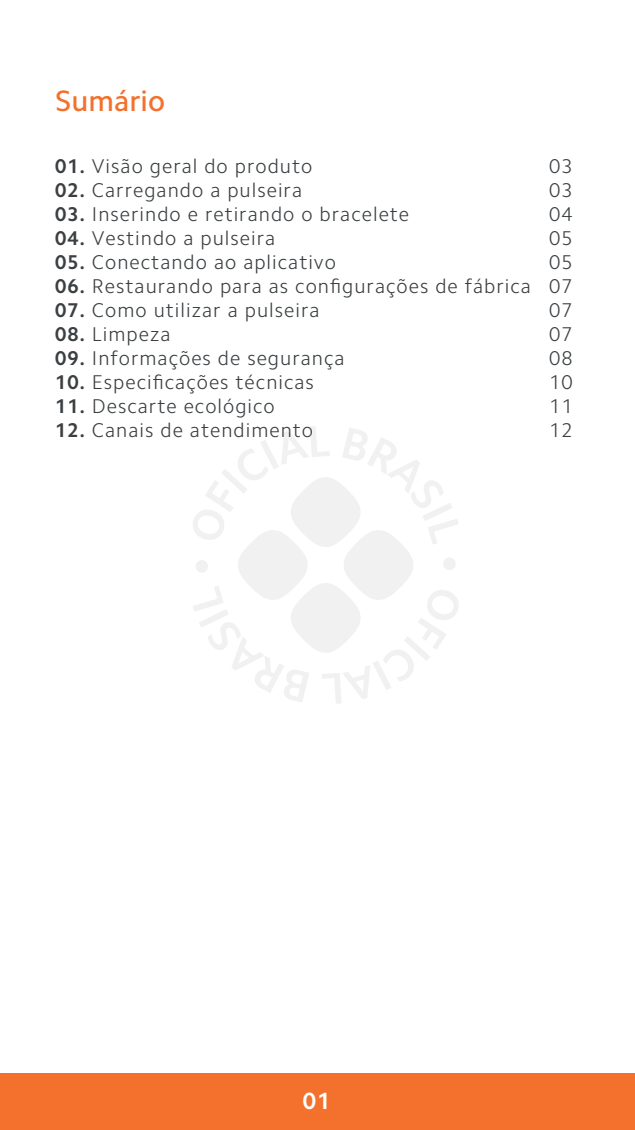
<style>
.page{position:relative;width:635px;height:1130px;background:#fff}
.page>*{position:absolute;margin:0;border:0;box-sizing:border-box;transform-origin:0 0}
.t1{font:500 29.6px "Camphor Pro";color:#f3712c}
.t2{font:700 23.6px "Camphor Pro";color:#fff}
.t3{font:300 20px/24px "Camphor Pro";letter-spacing:.05em;color:#3b3f41;text-align:justify}
.t4{font:300 20px "Camphor Pro";letter-spacing:.05em;color:#373b3d}
.s1{font-weight:700}
.s2{font-weight:700;color:#3b3f41}
</style>
<div class="page">
<div style="left:0;top:1073px;width:635px;height:56px;background:#f3712c"></div>
<svg style="left:193px;top:426px;width:266px;height:277px"></svg>
<h1 class="t1" style="left:55px;top:83px;width:111px">Sumário</h1>
<p class="t3" style="left:55px;top:154px;width:259px"><span class="s1">01.</span> Visão geral do produto</p>
<p class="t3" style="left:55px;top:178px;width:248px"><span class="s1">02.</span> Carregando a pulseira</p>
<p class="t3" style="left:55px;top:202px;width:355px"><span class="s1">03.</span> Inserindo e retirando o bracelete</p>
<p class="t3" style="left:55px;top:226px;width:222px"><span class="s1">04.</span> Vestindo a pulseira</p>
<p class="t3" style="left:55px;top:250px;width:282px"><span class="s1">05.</span> Conectando ao aplicativo</p>
<p class="t3" style="left:55px;top:274px;width:477px"><span class="s1">06.</span> Restaurando para as configurações de fábrica</p>
<p class="t3" style="left:55px;top:298px;width:266px"><span class="s1">07.</span> Como utilizar a pulseira</p>
<p class="t3" style="left:55px;top:322px;width:117px"><span class="s1">08.</span> Limpeza</p>
<p class="t3" style="left:55px;top:346px;width:291px"><span class="s1">09.</span> Informações de segurança</p>
<p class="t3" style="left:55px;top:370px;width:260px"><span class="s1">10.</span> Especificações técnicas</p>
<p class="t3" style="left:55px;top:394px;width:221px"><span class="s1">11.</span> Descarte ecológico</p>
<p class="t4" style="left:55px;top:418px;width:259px"><span class="s2">12.</span> Canais de atendimento</p>
<p class="t3" style="left:549px;top:154px;width:25px">03<br>03<br>04<br>05<br>05<br>07<br>07<br>07<br>08<br>10<br>11<br>12</p>
<p class="t2" style="left:303px;top:1087px;width:29px">01</p>
</div>
